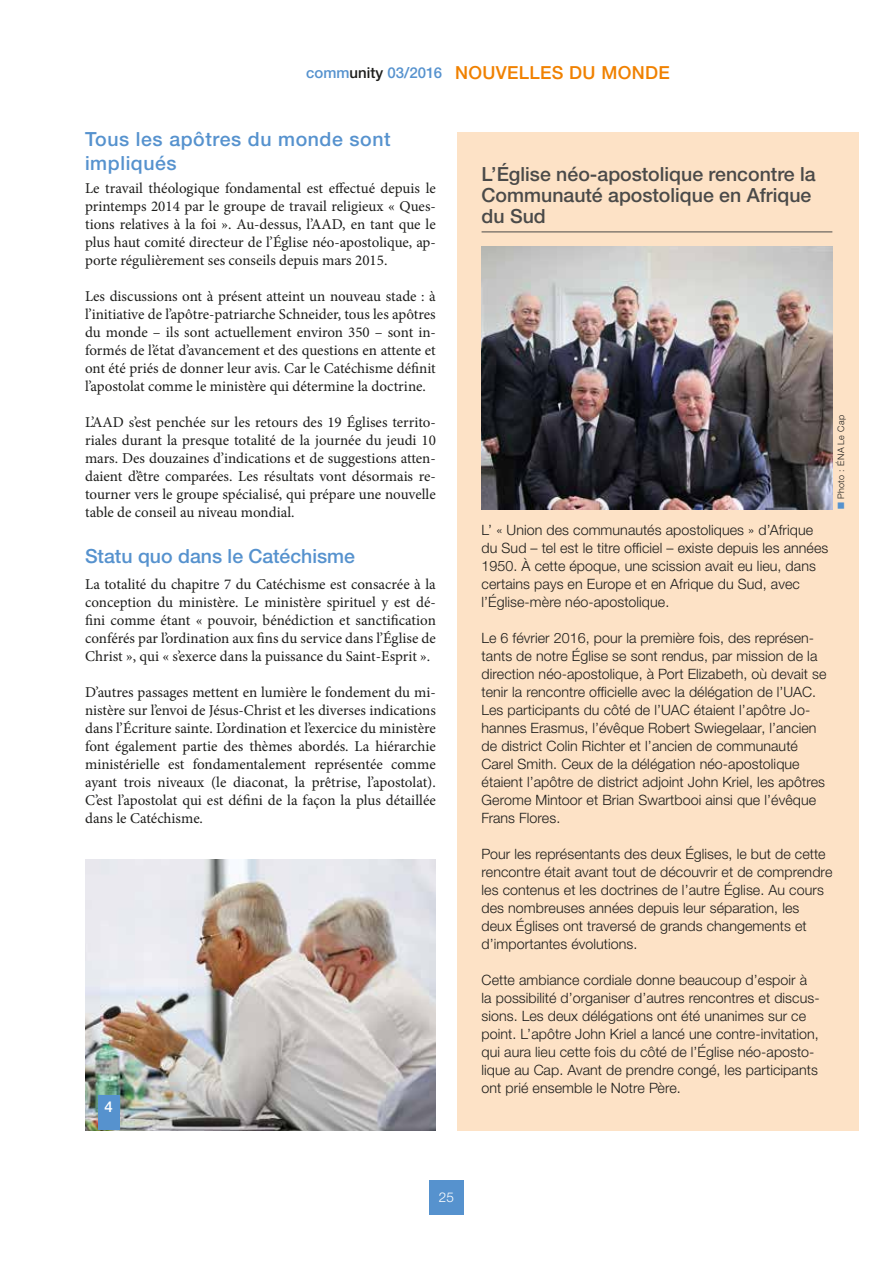
<style>
.page{position:relative;width:893px;height:1263px;background:#fff}
.page>*{position:absolute;margin:0;border:0;box-sizing:border-box;transform-origin:0 0}
.t1{font:500 19.5px/21px "Helvetica Neue LTW1 G";color:#4a4a49}
.t2{font:500 19.5px/24px "Helvetica Neue LTW1 G";letter-spacing:.03em;color:#5692ce}
.t3{font:500 19.5px "Helvetica Neue LTW1 G";color:#5692ce}
.t4{font:500 18px "Helvetica Neue LTW1 G";letter-spacing:.02em;color:#f08100}
.t5{font:15px/18px "Minion Pro";color:#1d1d1b;text-align:justify}
.t6{font:500 15px "Helvetica Neue LTW1 G";color:#fff}
.t7{font:300 14.25px/18px "Helvetica Neue LTW1 G";letter-spacing:.005em;color:#1d1d1b}
.t8{font:300 13.5px "Helvetica Neue LTW1 G";color:#fff}
.t9{font:300 9px "Helvetica Neue LTW1 G";letter-spacing:.04em;color:#1d1d1b}
.s1{font-size:15px;color:#5692ce}
.s2{font-size:15px;color:#1d1d1b}
.s3{color:#5692ce}
</style>
<div class="page">
<div style="left:429px;top:1180px;width:34px;height:34px;background:#5692ce"></div>
<div style="left:457px;top:132px;width:402px;height:998px;background:#fde2c6"></div>
<hr style="left:482px;top:232px;width:350px;height:1px;background:#4a4a49">
<img style="left:482px;top:246px;width:350px;height:263px">
<img style="left:85px;top:859px;width:351px;height:271px">
<div style="left:98px;top:1095px;width:21px;height:34px;background:#5692ce"></div>
<p class="t4" style="left:306px;top:61px;width:365px"><span class="s1">comm</span><span class="s2">unity</span> <span class="s1">03/2016</span> NOUVELLES DU MONDE</p>
<h1 class="t2" style="left:85px;top:127px;width:307px">Tous les apôtres du monde sont impliqués</h1>
<p class="t5" style="left:85px;top:179px;width:352px">Le travail théologique fondamental est effectué depuis le printemps 2014 par le groupe de travail religieux « Ques&shy;tions relatives à la foi ». Au-dessus, l’AAD, en tant que le plus haut comité directeur de l’Église néo-apostolique, ap&shy;porte régulièrement ses conseils depuis mars 2015.</p>
<p class="t5" style="left:85px;top:287px;width:352px">Les discussions ont à présent atteint un nouveau stade : à l’initiative de l’apôtre-patriarche Schneider, tous les apôtres du monde – ils sont actuellement environ 350 – sont in&shy;formés de l’état d’avancement et des questions en attente et ont été priés de donner leur avis. Car le Catéchisme définit l’apostolat comme le ministère qui détermine la doctrine.</p>
<p class="t5" style="left:85px;top:413px;width:352px">L’AAD s’est penchée sur les retours des 19 Églises territo&shy;riales durant la presque totalité de la journée du jeudi 10 mars. Des douzaines d’indications et de suggestions atten&shy;daient d’être comparées. Les résultats vont désormais re&shy;tourner vers le groupe spécialisé, qui prépare une nouvelle table de conseil au niveau mondial.</p>
<h1 class="t3" style="left:85px;top:544px;width:272px">Statu quo dans le Catéchisme</h1>
<p class="t5" style="left:85px;top:575px;width:352px">La totalité du chapitre 7 du Catéchisme est consacrée à la conception du ministère. Le ministère spirituel y est dé&shy;fini comme étant « pouvoir, bénédiction et sanctification conférés par l’ordination aux fins du service dans l’Église de Christ », qui « s’exerce dans la puissance du Saint-Esprit ».</p>
<p class="t5" style="left:85px;top:683px;width:352px">D’autres passages mettent en lumière le fondement du mi&shy;nistère sur l’envoi de Jésus-Christ et les diverses indications dans l’Écriture sainte. L’ordination et l’exercice du ministère font également partie des thèmes abordés. La hiérarchie ministérielle est fondamentalement représentée comme ayant trois niveaux (le diaconat, la prêtrise, l’apostolat).<br>C’est l’apostolat qui est défini de la façon la plus détaillée dans le Catéchisme.</p>
<p class="t6" style="left:104px;top:1098px;width:10px">4</p>
<h1 class="t1" style="left:482px;top:164px;width:336px">L’Église néo-apostolique rencontre la<br>Communauté apostolique en Afrique du Sud</h1>
<p class="t9" style="left:835px;top:509px;width:96px;rotate:-90deg"><span class="s3">■</span> Photo : ÉNA Le Cap</p>
<p class="t7" style="left:482px;top:521px;width:348px">L’ « Union des communautés apostoliques » d’Afrique du Sud – tel est le titre officiel – existe depuis les années 1950. À cette époque, une scission avait eu lieu, dans certains pays en Europe et en Afrique du Sud, avec l’Église-mère néo-apostolique.</p>
<p class="t7" style="left:482px;top:629px;width:346px">Le 6 février 2016, pour la première fois, des représen&shy;tants de notre Église se sont rendus, par mission de la direction néo-apostolique, à Port Elizabeth, où devait se tenir la rencontre officielle avec la délégation de l’UAC.<br>Les participants du côté de l’UAC étaient l’apôtre Jo&shy;hannes Erasmus, l’évêque Robert Swiegelaar, l’ancien de district Colin Richter et l’ancien de communauté Carel Smith. Ceux de la délégation néo-apostolique étaient l’apôtre de district adjoint John Kriel, les apôtres Gerome Mintoor et Brian Swartbooi ainsi que l’évêque Frans Flores.</p>
<p class="t7" style="left:482px;top:845px;width:352px">Pour les représentants des deux Églises, le but de cette rencontre était avant tout de découvrir et de comprendre les contenus et les doctrines de l’autre Église. Au cours des nombreuses années depuis leur séparation, les deux Églises ont traversé de grands changements et d’importantes évolutions.</p>
<p class="t7" style="left:482px;top:971px;width:340px">Cette ambiance cordiale donne beaucoup d’espoir à la possibilité d’organiser d’autres rencontres et discus&shy;sions. Les deux délégations ont été unanimes sur ce point. L’apôtre John Kriel a lancé une contre-invitation, qui aura lieu cette fois du côté de l’Église néo-aposto&shy;lique au Cap. Avant de prendre congé, les participants ont prié ensemble le Notre Père.</p>
<p class="t8" style="left:439px;top:1189px;width:17px">25</p>
</div>
